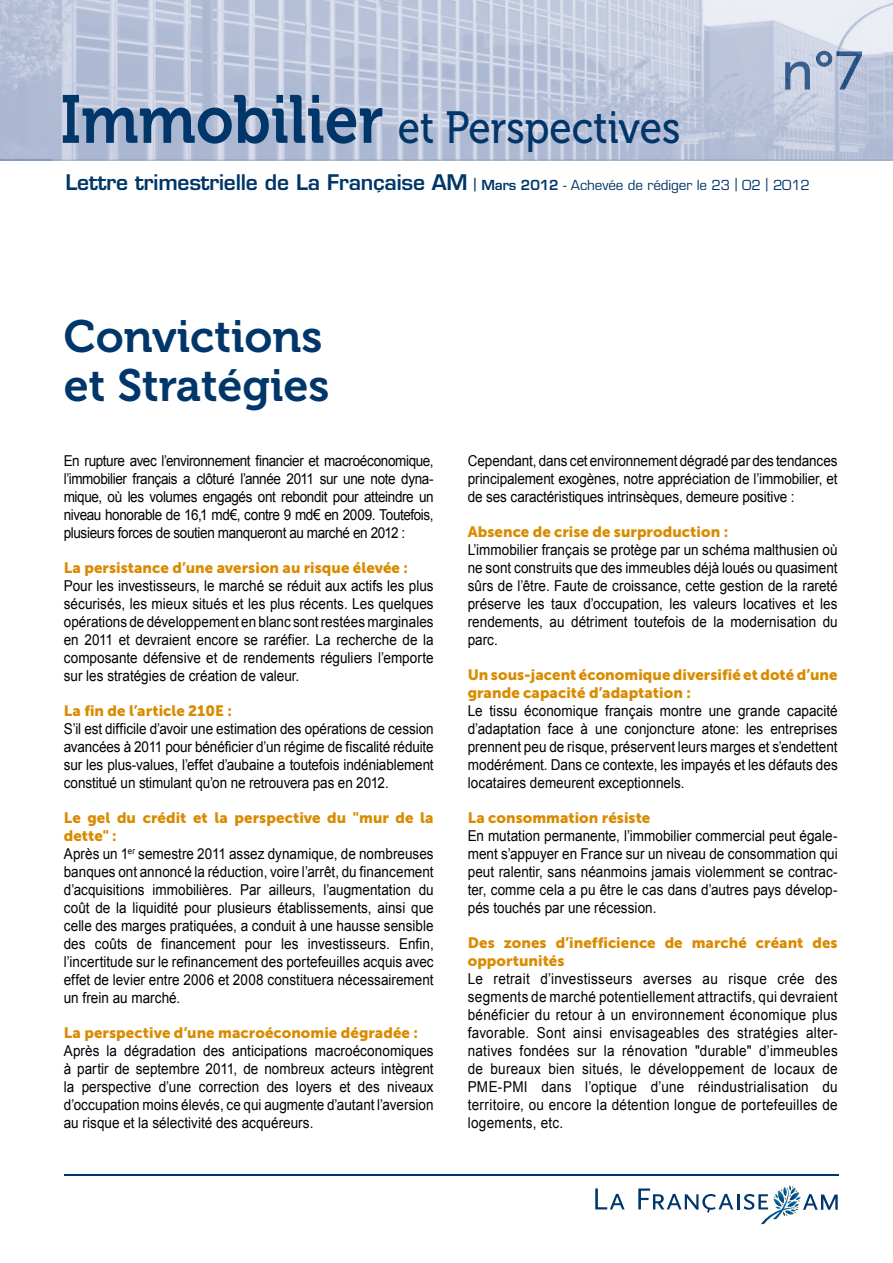
<style>
.page{position:relative;width:893px;height:1263px;background:#fff}
.page>*{position:absolute;margin:0;border:0;box-sizing:border-box;transform-origin:0 0}
.t1{font:45px "Museo 500";color:#003669;scale:.9 1}
.t2{font:45px/49.5px "Museo 700";color:#003669}
.t3{font:600 21px "Eurostile LT Std";letter-spacing:-.01em;color:#003669}
.t4{font:15px/18px "Arial";color:#000;text-align:justify;scale:.9 1}
.t5{font:15px/18px "Museo Sans 900";letter-spacing:.005em;color:#d98b00}
.s1{font-family:"Museo 700";font-size:67.5px}
.s2{font-size:13.5px}
.s3{font-weight:400;font-size:13.5px}
</style>
<div class="page">
<img style="left:0;top:0;width:893px;height:161px">
<img style="left:785px;top:51px;width:77px;height:39px">
<img style="left:0;top:160px;width:51px;height:1px">
<hr style="left:64px;top:1174px;width:775px;height:1px;background:#003669">
<svg style="left:595px;top:1188px;width:30px;height:21px"></svg>
<svg style="left:638px;top:1185px;width:200px;height:39px"></svg>
<h1 class="t1" style="left:60px;top:103px;width:690px"><span class="s1">Immobilier</span> et Perspectives</h1>
<h2 class="t3" style="left:66px;top:169px;width:746px">Lettre trimestrielle de La Française AM <span class="s2">| Mars 2012</span> <span class="s3">- Achevée de rédiger le 23 | 02 | 2012</span></h2>
<h1 class="t2" style="left:64px;top:312px;width:267px">Convictions et Stratégies</h1>
<p class="t4" style="left:64px;top:452px;width:413px">En rupture avec l’environnement financier et macroéconomique, l’immobilier français a clôturé l’année 2011 sur une note dyna&shy;mique, où les volumes engagés ont rebondit pour atteindre un niveau honorable de 16,1 md€, contre 9 md€ en 2009. Toutefois, plusieurs forces de soutien manqueront au marché en 2012 :</p>
<p class="t5" style="left:64px;top:559px;width:346px">La persistance d’une aversion au risque élevée :</p>
<p class="t4" style="left:64px;top:577px;width:413px">Pour les investisseurs, le marché se réduit aux actifs les plus sécurisés, les mieux situés et les plus récents. Les quelques opérations de développement en blanc sont restées marginales en 2011 et devraient encore se raréfier. La recherche de la composante défensive et de rendements réguliers l’emporte sur les stratégies de création de valeur.</p>
<p class="t5" style="left:64px;top:702px;width:170px">La fin de l’article 210E :</p>
<p class="t4" style="left:64px;top:720px;width:413px">S’il est difficile d’avoir une estimation des opérations de cession avancées à 2011 pour bénéficier d’un régime de fiscalité réduite sur les plus-values, l’effet d’aubaine a toutefois indéniablement constitué un stimulant qu’on ne retrouvera pas en 2012.</p>
<p class="t5" style="left:64px;top:809px;width:371px">Le gel du crédit et la perspective du "mur de la dette" :</p>
<p class="t4" style="left:64px;top:845px;width:413px">Après un 1<sup>er</sup> semestre 2011 assez dynamique, de nombreuses banques ont annoncé la réduction, voire l’arrêt, du financement d’acquisitions immobilières. Par ailleurs, l’augmentation du coût de la liquidité pour plusieurs établissements, ainsi que celle des marges pratiquées, a conduit à une hausse sensible des coûts de financement pour les investisseurs. Enfin, l’incertitude sur le refinancement des portefeuilles acquis avec effet de levier entre 2006 et 2008 constituera nécessairement un frein au marché.</p>
<p class="t5" style="left:64px;top:1024px;width:356px">La perspective d’une macroéconomie dégradée :</p>
<p class="t4" style="left:64px;top:1042px;width:413px">Après la dégradation des anticipations macroéconomiques à partir de septembre 2011, de nombreux acteurs intègrent la perspective d’une correction des loyers et des niveaux d’occupation moins élevés, ce qui augmente d’autant l’aversion au risque et la sélectivité des acquéreurs.</p>
<p class="t4" style="left:468px;top:452px;width:412px">Cependant, dans cet environnement dégradé par des tendances principalement exogènes, notre appréciation de l’immobilier, et de ses caractéristiques intrinsèques, demeure positive :</p>
<p class="t5" style="left:468px;top:523px;width:262px">Absence de crise de surproduction :</p>
<p class="t4" style="left:468px;top:541px;width:413px">L’immobilier français se protège par un schéma malthusien où ne sont construits que des immeubles déjà loués ou quasiment sûrs de l’être. Faute de croissance, cette gestion de la rareté préserve les taux d’occupation, les valeurs locatives et les rendements, au détriment toutefois de la modernisation du parc.</p>
<p class="t5" style="left:468px;top:666px;width:371px">Un sous-jacent économique diversifié et doté d’une grande capacité d’adaptation :</p>
<p class="t4" style="left:468px;top:702px;width:413px">Le tissu économique français montre une grande capacité d’adaptation face à une conjoncture atone: les entreprises prennent peu de risque, préservent leurs marges et s’endettent modérément. Dans ce contexte, les impayés et les défauts des locataires demeurent exceptionnels.</p>
<p class="t5" style="left:468px;top:809px;width:184px">La consommation résiste</p>
<p class="t4" style="left:468px;top:827px;width:413px">En mutation permanente, l’immobilier commercial peut égale&shy;ment s’appuyer en France sur un niveau de consommation qui peut ralentir, sans néanmoins jamais violemment se contrac&shy;ter, comme cela a pu être le cas dans d’autres pays dévelop&shy;pés touchés par une récession.</p>
<p class="t5" style="left:468px;top:934px;width:371px">Des zones d’inefficience de marché créant des opportunités</p>
<p class="t4" style="left:468px;top:970px;width:413px">Le retrait d’investisseurs averses au risque crée des segments de marché potentiellement attractifs, qui devraient bénéficier du retour à un environnement économique plus favorable. Sont ainsi envisageables des stratégies alter&shy;natives fondées sur la rénovation "durable" d’immeubles de bureaux bien situés, le développement de locaux de PME-PMI dans l’optique d’une réindustrialisation du territoire, ou encore la détention longue de portefeuilles de logements, etc.</p>
</div>
